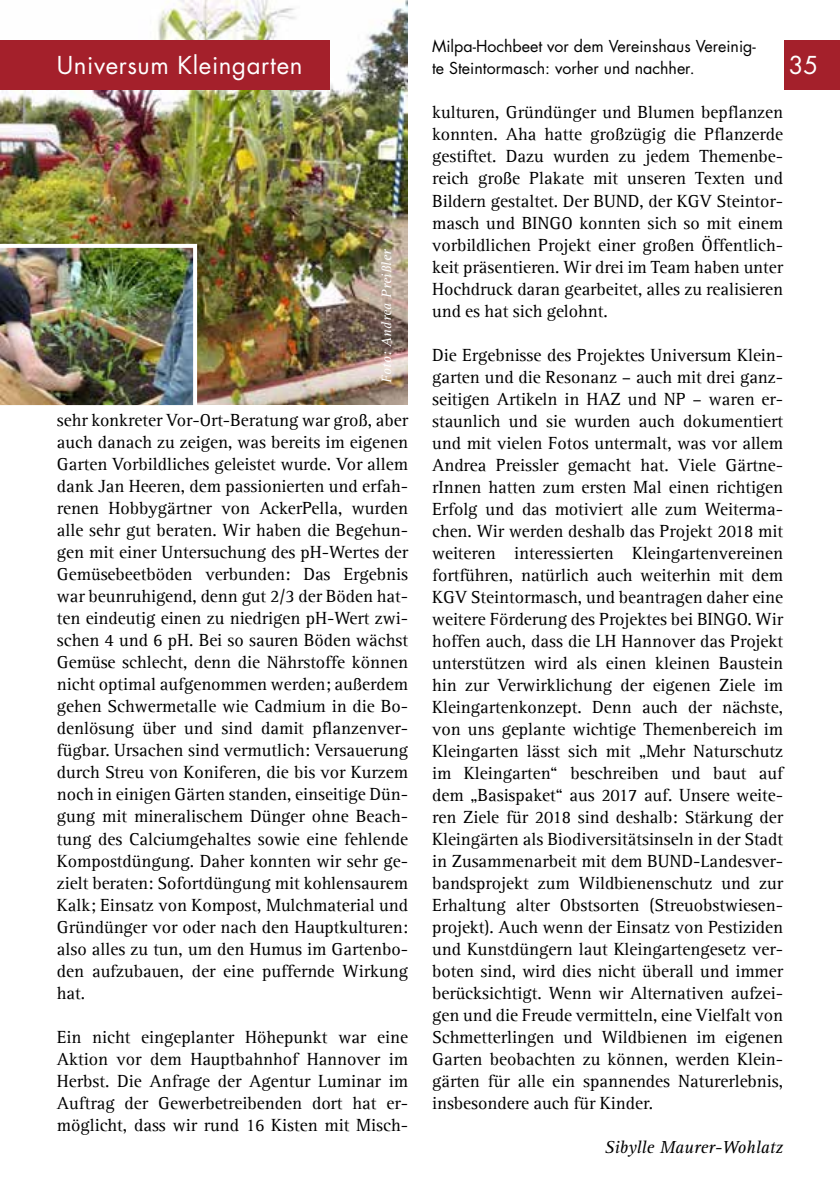
<style>
.page{position:relative;width:840px;height:1191px;background:#fff}
.page>*{position:absolute;margin:0;border:0;box-sizing:border-box;transform-origin:0 0}
.t1{font:24px "Futura CE";letter-spacing:.025em;color:#fff}
.t2{font:18px/22px "Agfa Rotis Serif";color:#000;text-align:justify}
.t3{font:italic 18px "Agfa Rotis Serif";color:#000}
.t4{font:16px/22px "Futura CE";color:#000}
.t5{font:italic 14px "Agfa Rotis Serif";letter-spacing:.015em;color:#fff}
</style>
<div class="page">
<img style="left:0;top:0;width:408px;height:404px">
<img style="left:0;top:244px;width:197px;height:162px">
<div style="left:0;top:40px;width:329px;height:49px;background:#a4202b"></div>
<div style="left:784px;top:40px;width:55px;height:49px;background:#a4202b"></div>
<p class="t4" style="left:432px;top:36px;width:325px">Milpa-Hochbeet vor dem Vereinshaus Vereinig&shy;te Steintormasch: vorher und nachher.</p>
<h1 class="t1" style="left:57px;top:50px;width:247px">Universum Kleingarten</h1>
<h1 class="t1" style="left:788px;top:50px;width:31px">35</h1>
<p class="t2" style="left:432px;top:102px;width:352px">kulturen, Gründünger und Blumen bepflanzen konnten. Aha hatte großzügig die Pflanzerde gestiftet. Dazu wurden zu jedem Themenbe&shy;reich große Plakate mit unseren Texten und Bildern gestaltet. Der BUND, der KGV Steintor&shy;masch und BINGO konnten sich so mit einem vorbildlichen Projekt einer großen Öffentlich&shy;keit präsentieren. Wir drei im Team haben unter Hochdruck daran gearbeitet, alles zu realisieren und es hat sich gelohnt.</p>
<p class="t2" style="left:432px;top:344px;width:352px">Die Ergebnisse des Projektes Universum Klein&shy;garten und die Resonanz – auch mit drei ganz&shy;seitigen Artikeln in HAZ und NP – waren er&shy;staunlich und sie wurden auch dokumentiert und mit vielen Fotos untermalt, was vor allem Andrea Preissler gemacht hat. Viele Gärtne&shy;rInnen hatten zum ersten Mal einen richtigen Erfolg und das motiviert alle zum Weiterma&shy;chen. Wir werden deshalb das Projekt 2018 mit weiteren interessierten Kleingartenvereinen fortführen, natürlich auch weiterhin mit dem KGV Steintormasch, und beantragen daher eine weitere Förderung des Projektes bei BINGO. Wir hoffen auch, dass die LH Hannover das Projekt unterstützen wird als einen kleinen Baustein hin zur Verwirklichung der eigenen Ziele im Kleingartenkonzept. Denn auch der nächste, von uns geplante wichtige Themenbereich im Kleingarten lässt sich mit „Mehr Naturschutz im Kleingarten“ beschreiben und baut auf dem „Basispaket“ aus 2017 auf. Unsere weite&shy;ren Ziele für 2018 sind deshalb: Stärkung der Kleingärten als Biodiversitätsinseln in der Stadt in Zusammenarbeit mit dem BUND-Landesver&shy;bandsprojekt zum Wildbienenschutz und zur Erhaltung alter Obstsorten (Streuobstwiesen&shy;projekt). Auch wenn der Einsatz von Pestiziden und Kunstdüngern laut Kleingartengesetz ver&shy;boten sind, wird dies nicht überall und immer berücksichtigt. Wenn wir Alternativen aufzei&shy;gen und die Freude vermitteln, eine Vielfalt von Schmetterlingen und Wildbienen im eigenen Garten beobachten zu können, werden Klein&shy;gärten für alle ein spannendes Naturerlebnis, insbesondere auch für Kinder.</p>
<p class="t3" style="left:604px;top:1136px;width:180px">Sibylle Maurer-Wohlatz</p>
<p class="t5" style="left:378px;top:382px;width:135px;rotate:-90deg">Foto: Andrea Preißler</p>
<p class="t2" style="left:57px;top:409px;width:352px">sehr konkreter Vor-Ort-Beratung war groß, aber auch danach zu zeigen, was bereits im eigenen Garten Vorbildliches geleistet wurde. Vor allem dank Jan Heeren, dem passionierten und erfah&shy;renen Hobbygärtner von AckerPella, wurden alle sehr gut beraten. Wir haben die Begehun&shy;gen mit einer Untersuchung des pH-Wertes der Gemüsebeetböden verbunden: Das Ergebnis war beunruhigend, denn gut 2/3 der Böden hat&shy;ten eindeutig einen zu niedrigen pH-Wert zwi&shy;schen 4 und 6 pH. Bei so sauren Böden wächst Gemüse schlecht, denn die Nährstoffe können nicht optimal aufgenommen werden; außerdem gehen Schwermetalle wie Cadmium in die Bo&shy;denlösung über und sind damit pflanzenver&shy;fügbar. Ursachen sind vermutlich: Versauerung durch Streu von Koniferen, die bis vor Kurzem noch in einigen Gärten standen, einseitige Dün&shy;gung mit mineralischem Dünger ohne Beach&shy;tung des Calciumgehaltes sowie eine fehlende Kompostdüngung. Daher konnten wir sehr ge&shy;zielt beraten: Sofortdüngung mit kohlensaurem Kalk; Einsatz von Kompost, Mulchmaterial und Gründünger vor oder nach den Hauptkulturen: also alles zu tun, um den Humus im Gartenbo&shy;den aufzubauen, der eine puffernde Wirkung hat.</p>
<p class="t2" style="left:57px;top:1025px;width:352px">Ein nicht eingeplanter Höhepunkt war eine Aktion vor dem Hauptbahnhof Hannover im Herbst. Die Anfrage der Agentur Luminar im Auftrag der Gewerbetreibenden dort hat er&shy;möglicht, dass wir rund 16 Kisten mit Misch-</p>
</div>
